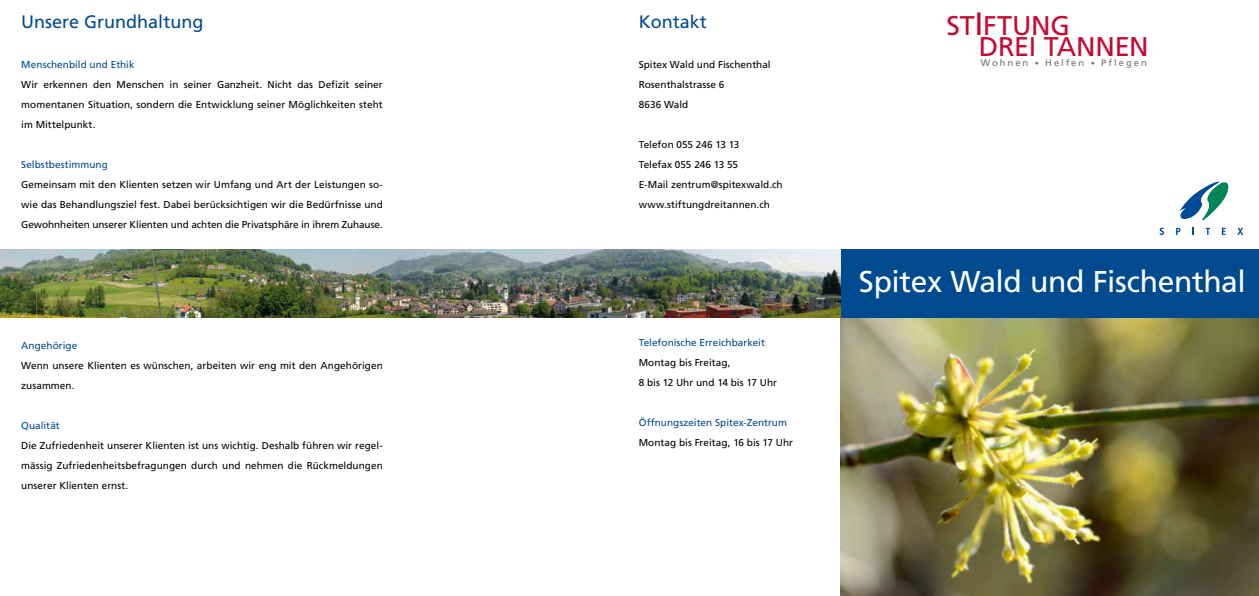
<style>
.page{position:relative;width:1259px;height:596px;background:#fff}
.page>*{position:absolute;margin:0;border:0;box-sizing:border-box;transform-origin:0 0}
.t1{font:30px "Frutiger";letter-spacing:-.015em;color:#fff}
.t2{font:27px/21.3px "Frutiger";letter-spacing:-.01em;color:#c50a33}
.t3{font:18px "Frutiger";color:#004a8f}
.t4{font:10px/20px "Frutiger";color:#000}
.t5{font:10px "Frutiger";letter-spacing:.005em;color:#004a8f}
.t6{font:9.4px "Frutiger";letter-spacing:.21em;color:#707172}
.s1{font-size:32.4px}
.s2{font-size:8.1px}
</style>
<div class="page">
<img style="left:840px;top:318px;width:419px;height:277px">
<div style="left:840px;top:250px;width:419px;height:68px;background:#004a8f"></div>
<svg style="left:1179px;top:181px;width:49px;height:39px"></svg>
<svg style="left:1159px;top:227px;width:5px;height:8px"></svg>
<svg style="left:1176px;top:228px;width:4px;height:7px"></svg>
<svg style="left:1205px;top:228px;width:5px;height:7px"></svg>
<svg style="left:1221px;top:228px;width:4px;height:7px"></svg>
<svg style="left:1237px;top:228px;width:6px;height:7px"></svg>
<img style="left:0;top:249px;width:840px;height:68px">
<h3 class="t3" style="left:21px;top:11px;width:184px">Unsere Grundhaltung</h3>
<p class="t5" style="left:21px;top:59px;width:115px">Menschenbild und Ethik</p>
<p class="t4" style="left:21px;top:75px;width:363px;text-align:justify">Wir erkennen den Menschen in seiner Ganzheit. Nicht das Defizit seiner momentanen Situation, sondern die Entwicklung seiner Möglichkeiten steht im Mittelpunkt.</p>
<p class="t5" style="left:21px;top:159px;width:88px">Selbstbestimmung</p>
<p class="t4" style="left:21px;top:175px;width:363px;text-align:justify">Gemeinsam mit den Klienten setzen wir Umfang und Art der Leistungen so&shy;wie das Behandlungsziel fest. Dabei berücksichtigen wir die Bedürfnisse und Gewohnheiten unserer Klienten und achten die Privatsphäre in ihrem Zuhause.</p>
<p class="t5" style="left:21px;top:339px;width:58px">Angehörige</p>
<p class="t4" style="left:21px;top:355px;width:363px">Wenn unsere Klienten es wünschen, arbeiten wir eng mit den Angehörigen zusammen.</p>
<p class="t5" style="left:21px;top:419px;width:40px">Qualität</p>
<p class="t4" style="left:21px;top:435px;width:363px;text-align:justify">Die Zufriedenheit unserer Klienten ist uns wichtig. Deshalb führen wir regel&shy;mässig Zufriedenheitsbefragungen durch und nehmen die Rückmeldungen unserer Klienten ernst.</p>
<h3 class="t3" style="left:639px;top:11px;width:70px">Kontakt</h3>
<p class="t4" style="left:639px;top:55px;width:133px">Spitex Wald und Fischenthal<br>Rosenthalstrasse 6<br>8636 Wald</p>
<p class="t4" style="left:639px;top:135px;width:145px">Telefon 055 246 13 13<br>Telefax 055 246 13 55<br>E-Mail zentrum@spitexwald.ch www.stiftungdreitannen.ch</p>
<p class="t5" style="left:639px;top:336px;width:128px">Telefonische Erreichbarkeit</p>
<p class="t4" style="left:639px;top:352px;width:140px">Montag bis Freitag,<br>8 bis 12 Uhr und 14 bis 17 Uhr</p>
<p class="t5" style="left:639px;top:416px;width:150px">Öffnungszeiten Spitex-Zentrum</p>
<p class="t4" style="left:639px;top:432px;width:156px">Montag bis Freitag, 16 bis 17 Uhr</p>
<h2 class="t2" style="left:979px;top:14px;width:171px;text-indent:-33px">ST<span class="s1">I</span>FTUNG<br>DREI TANNEN</h2>
<p class="t6" style="left:981px;top:58px;width:167px">Wohnen <span class="s2">•</span> Helfen <span class="s2">•</span> Pflegen</p>
<h1 class="t1" style="left:859px;top:264px;width:388px">Spitex Wald und Fischenthal</h1>
</div>
